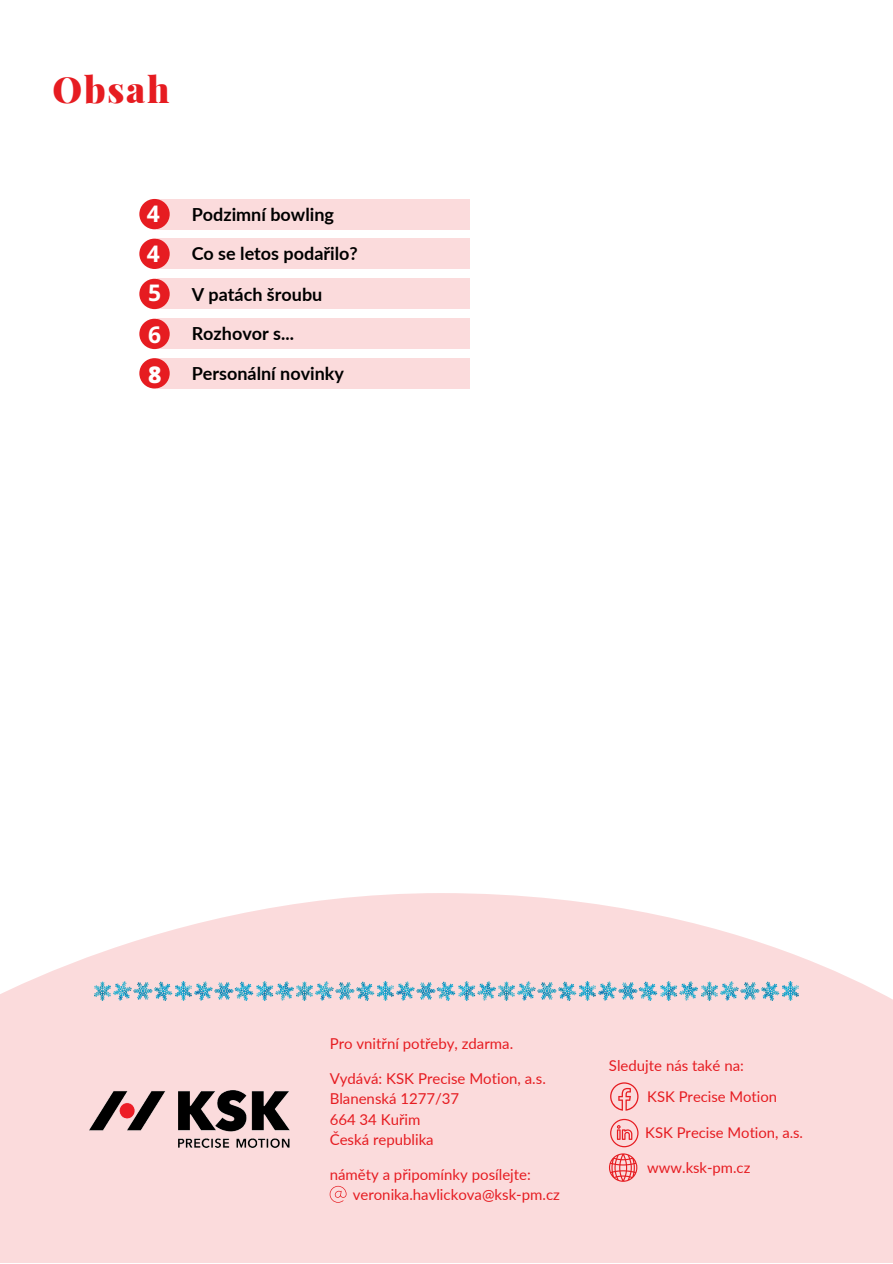
<style>
.page{position:relative;width:893px;height:1264px;background:#fff}
.page>*{position:absolute;margin:0;border:0;box-sizing:border-box;transform-origin:0 0}
.t1{font:900 36px "Playfair Display";letter-spacing:.05em;color:#e61c21}
.t2{font:700 22.8px/39.3px "Open Sans";color:#fff}
.t3{font:800 22.8px "Open Sans";color:#fff}
.t4{font:700 18px "Lato";color:#000}
.t5{font:15px/20.2px "Lato";color:#e61c21}
.t6{font:14.85px "Lato";color:#e61c21}
</style>
<div class="page">
<svg style="left:0;top:893px;width:892px;height:369px;fill:#fbdbdc"></svg>
<img style="left:89px;top:1090px;width:200px;height:57px">
<svg style="left:609px;top:1153px;width:28px;height:28px"></svg>
<svg style="left:610px;top:1118px;width:28px;height:29px"></svg>
<svg style="left:610px;top:1082px;width:28px;height:28px"></svg>
<svg style="left:329px;top:1185px;width:17px;height:17px"></svg>
<div style="left:158px;top:199px;width:312px;height:30px;background:#fbdbdc"></div>
<div style="left:139px;top:199px;width:31px;height:30px;background:#e61c21;border-radius:50%"></div>
<div style="left:158px;top:239px;width:312px;height:30px;background:#fbdbdc"></div>
<div style="left:139px;top:239px;width:31px;height:30px;background:#e61c21;border-radius:50%"></div>
<div style="left:158px;top:319px;width:312px;height:30px;background:#fbdbdc"></div>
<div style="left:139px;top:319px;width:31px;height:30px;background:#e61c21;border-radius:50%"></div>
<div style="left:158px;top:358px;width:312px;height:30px;background:#fbdbdc"></div>
<div style="left:139px;top:358px;width:31px;height:30px;background:#e61c21;border-radius:50%"></div>
<div style="left:158px;top:279px;width:312px;height:30px;background:#fbdbdc"></div>
<div style="left:139px;top:279px;width:31px;height:30px;background:#e61c21;border-radius:50%"></div>
<img style="left:95px;top:981px;width:198px;height:19px">
<img style="left:296px;top:981px;width:199px;height:19px">
<img style="left:498px;top:981px;width:199px;height:19px">
<img style="left:701px;top:981px;width:97px;height:19px">
<h1 class="t1" style="left:52px;top:64px;width:119px">Obsah</h1>
<h2 class="t2" style="left:147px;top:193px;width:15px">4</h2>
<p class="t4" style="left:192px;top:203px;width:144px">Podzimní bowling</p>
<p class="t4" style="left:192px;top:242px;width:168px">Co se letos podařilo?</p>
<h2 class="t2" style="left:147px;top:233px;width:16px">4<br>5</h2>
<p class="t4" style="left:192px;top:283px;width:132px">V patách šroubu</p>
<h2 class="t2" style="left:148px;top:314px;width:15px">6</h2>
<p class="t4" style="left:192px;top:323px;width:104px">Rozhovor s...</p>
<h2 class="t3" style="left:148px;top:358px;width:15px">8</h2>
<p class="t4" style="left:192px;top:362px;width:154px">Personální novinky</p>
<p class="t5" style="left:329px;top:1033px;width:185px">Pro vnitřní potřeby, zdarma.</p>
<p class="t5" style="left:329px;top:1068px;width:218px">Vydává: KSK Precise Motion, a.s.<br>Blanenská 1277/37<br>664 34 Kuřim<br>Česká republika</p>
<p class="t5" style="left:352px;top:1163px;width:209px;text-indent:-23px">náměty a připomínky posílejte: veronika.havlickova@ksk-pm.cz</p>
<p class="t5" style="left:609px;top:1054px;width:136px">Sledujte nás také na:</p>
<p class="t6" style="left:647px;top:1086px;width:131px">KSK Precise Motion</p>
<p class="t6" style="left:645px;top:1123px;width:159px">KSK Precise Motion, a.s.</p>
<p class="t6" style="left:647px;top:1157px;width:105px">www.ksk-pm.cz</p>
</div>
